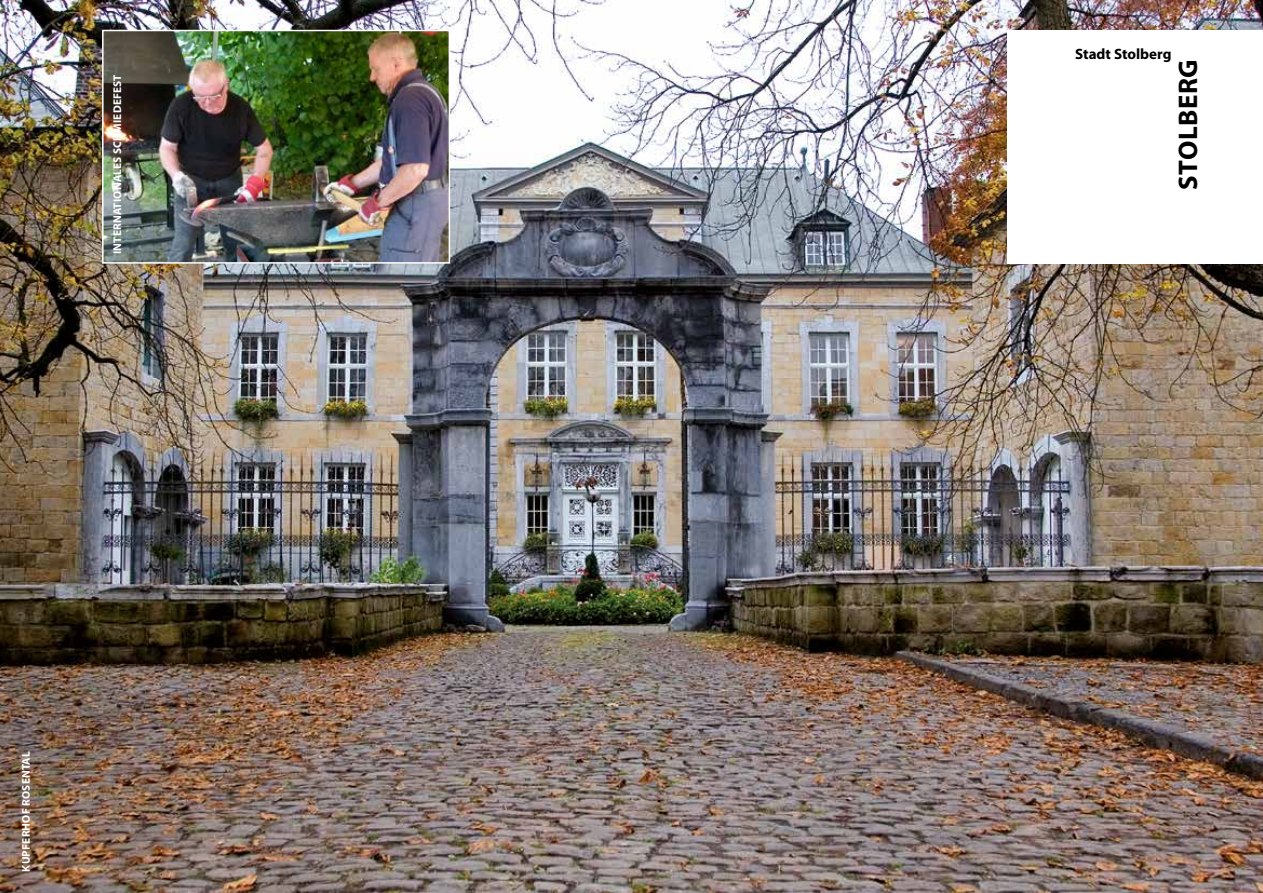
<style>
.page{position:relative;width:1263px;height:893px;background:#fff}
.page>*{position:absolute;margin:0;border:0;box-sizing:border-box;transform-origin:0 0}
.t1{font:700 27px "Myriad Pro";letter-spacing:.02em;color:#000}
.t2{font:700 15px "Myriad Pro";color:#000}
.t3{font:700 11.25px "Myriad Pro";letter-spacing:.02em;color:#fff}
</style>
<div class="page">
<img style="left:0;top:0;width:1263px;height:893px">
<div style="left:1008px;top:30px;width:255px;height:234px;background:#fff"></div>
<img style="left:105px;top:33px;width:342px;height:228px">
<div style="left:102px;top:30px;width:348px;height:234px;border:2px solid #fff"></div>
<p class="t3" style="left:111px;top:254px;width:181px;rotate:-90deg">INTERNATIONALES SCHMIEDEFEST</p>
<p class="t3" style="left:20px;top:872px;width:122px;rotate:-90deg">KUPFERHOF ROSENTAL</p>
<h2 class="t2" style="left:1075px;top:46px;width:98px">Stadt Stolberg</h2>
<h1 class="t1" style="left:1173px;top:190px;width:132px;rotate:-90deg">STOLBERG</h1>
</div>
